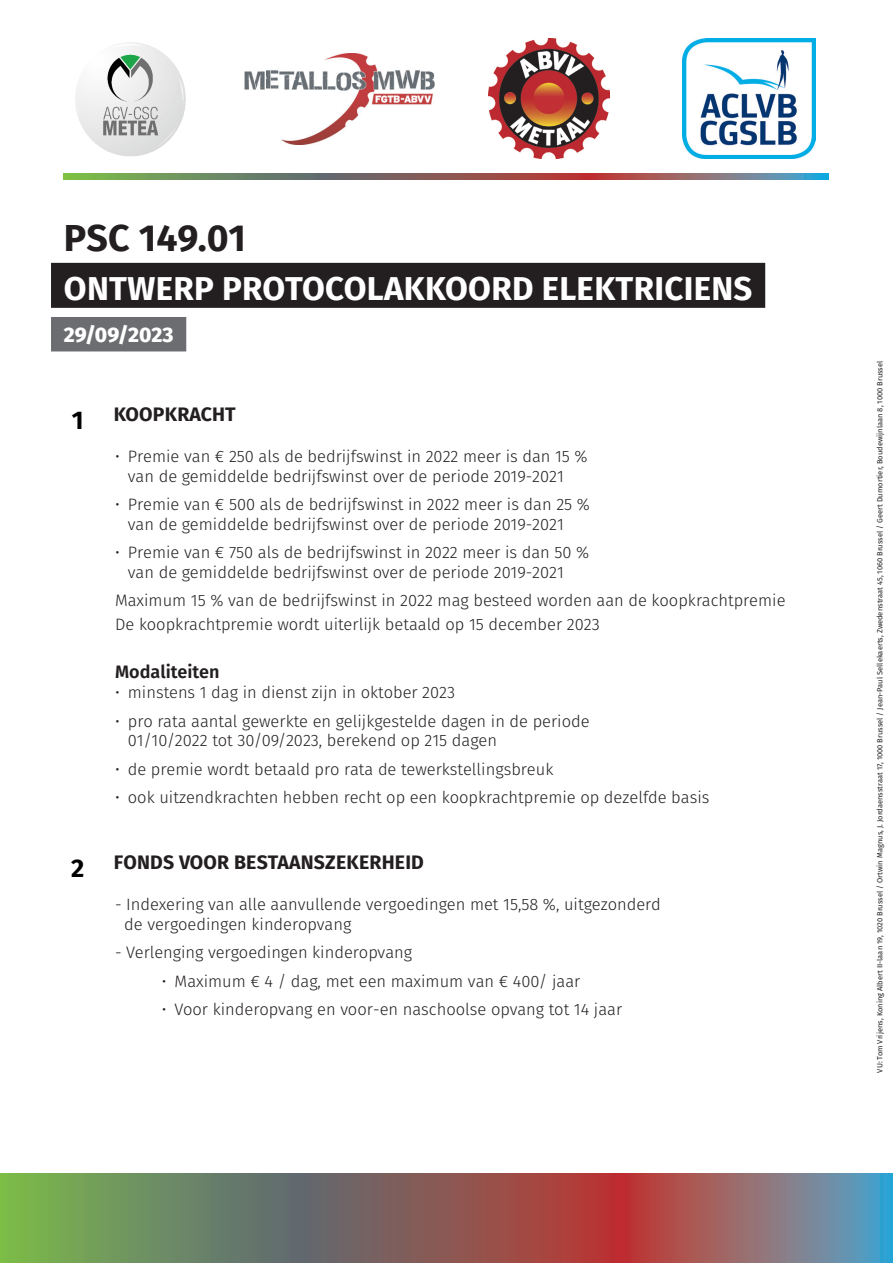
<style>
.page{position:relative;width:893px;height:1263px;background:#fff}
.page>*{position:absolute;margin:0;border:0;box-sizing:border-box;transform-origin:0 0}
.t1{font:700 37.5px "Fira Sans";color:#231f20}
.PC{font:700 33px "Fira Sans";letter-spacing:.01em;color:#fff}
._09_Nummering{font:700 25.5px "Fira Sans";color:#000}
.DATUM{font:800 21px "Fira Sans";color:#fff}
._01_Titel{font:700 19.5px "Fira Sans";letter-spacing:.01em;color:#231f20}
._03_Subtitel{font:600 18px "Fira Sans";color:#231f20}
._04_Body{font:300 16.5px/19.8px "Fira Sans";color:#231f20}
.t2{font:7.5px "Fira Sans";color:#231f20}
</style>
<div class="page">
<svg style="left:0;top:1174px;width:893px;height:89px;background:#847060"></svg>
<img style="left:75px;top:42px;width:111px;height:114px">
<img style="left:683px;top:39px;width:132px;height:119px">
<img style="left:489px;top:39px;width:120px;height:120px">
<img style="left:244px;top:53px;width:191px;height:91px">
<svg style="left:64px;top:173px;width:764px;height:6px;background:#817264"></svg>
<div style="left:51px;top:263px;width:714px;height:45px;background:#231f20"></div>
<div style="left:51px;top:317px;width:135px;height:34px;background:#6c6d70"></div>
<p class="t1" style="left:64px;top:207px;width:183px">PSC 149.01</p>
<p class="PC" style="left:64px;top:261px;width:690px">ONTWERP PROTOCOLAKKOORD ELEKTRICIENS</p>
<p class="DATUM" style="left:64px;top:317px;width:111px">29/09/2023</p>
<p class="_09_Nummering" style="left:72px;top:398px;width:13px">1</p>
<p class="_01_Titel" style="left:114px;top:398px;width:123px">KOOPKRACHT</p>
<p class="_04_Body" style="left:128px;top:446px;width:461px;text-indent:-13px">• Premie van € 250 als de bedrijfswinst in 2022 meer is dan 15 % van de gemiddelde bedrijfswinst over de periode 2019-2021</p>
<p class="_04_Body" style="left:128px;top:494px;width:464px;text-indent:-13px">• Premie van € 500 als de bedrijfswinst in 2022 meer is dan 25 % van de gemiddelde bedrijfswinst over de periode 2019-2021</p>
<p class="_04_Body" style="left:128px;top:542px;width:463px;text-indent:-13px">• Premie van € 750 als de bedrijfswinst in 2022 meer is dan 50 % van de gemiddelde bedrijfswinst over de periode 2019-2021</p>
<p class="_04_Body" style="left:115px;top:590px;width:672px">Maximum 15 % van de bedrijfswinst in 2022 mag besteed worden aan de koopkrachtpremie</p>
<p class="_04_Body" style="left:115px;top:614px;width:486px">De koopkrachtpremie wordt uiterlijk betaald op 15 december 2023</p>
<p class="_03_Subtitel" style="left:115px;top:657px;width:106px">Modaliteiten</p>
<p class="_04_Body" style="left:115px;top:682px;width:342px">• minstens 1 dag in dienst zijn in oktober 2023</p>
<p class="_04_Body" style="left:128px;top:711px;width:463px;text-indent:-13px">• pro rata aantal gewerkte en gelijkgestelde dagen in de periode<br>01/10/2022 tot 30/09/2023, berekend op 215 dagen</p>
<p class="_04_Body" style="left:115px;top:759px;width:440px">• de premie wordt betaald pro rata de tewerkstellingsbreuk</p>
<p class="_04_Body" style="left:115px;top:787px;width:596px">• ook uitzendkrachten hebben recht op een koopkrachtpremie op dezelfde basis</p>
<p class="_09_Nummering" style="left:71px;top:847px;width:15px">2</p>
<p class="_01_Titel" style="left:114px;top:846px;width:312px">FONDS VOOR BESTAANSZEKERHEID</p>
<p class="_04_Body" style="left:124px;top:894px;width:538px;text-indent:-9px">- Indexering van alle aanvullende vergoedingen met 15,58 %, uitgezonderd de vergoedingen kinderopvang</p>
<p class="_04_Body" style="left:115px;top:943px;width:299px">- Verlenging vergoedingen kinderopvang</p>
<p class="_04_Body" style="left:162px;top:971px;width:420px">• Maximum € 4 / dag, met een maximum van € 400/ jaar</p>
<p class="_04_Body" style="left:162px;top:999px;width:462px">• Voor kinderopvang en voor-en naschoolse opvang tot 14 jaar</p>
<p class="t2" style="left:874px;top:1072px;width:713px;rotate:-90deg">VU: Tom Vrijens, Koning Albert II-laan 19, 1020 Brussel / Ortwin Magnus, J. Jordaensstraat 17, 1000 Brussel / Jean-Paul Sellekaerts, Zwedenstraat 45, 1060 Brussel / Geert Dumortier, Boudewijnlaan 8, 1000 Brussel</p>
</div>
